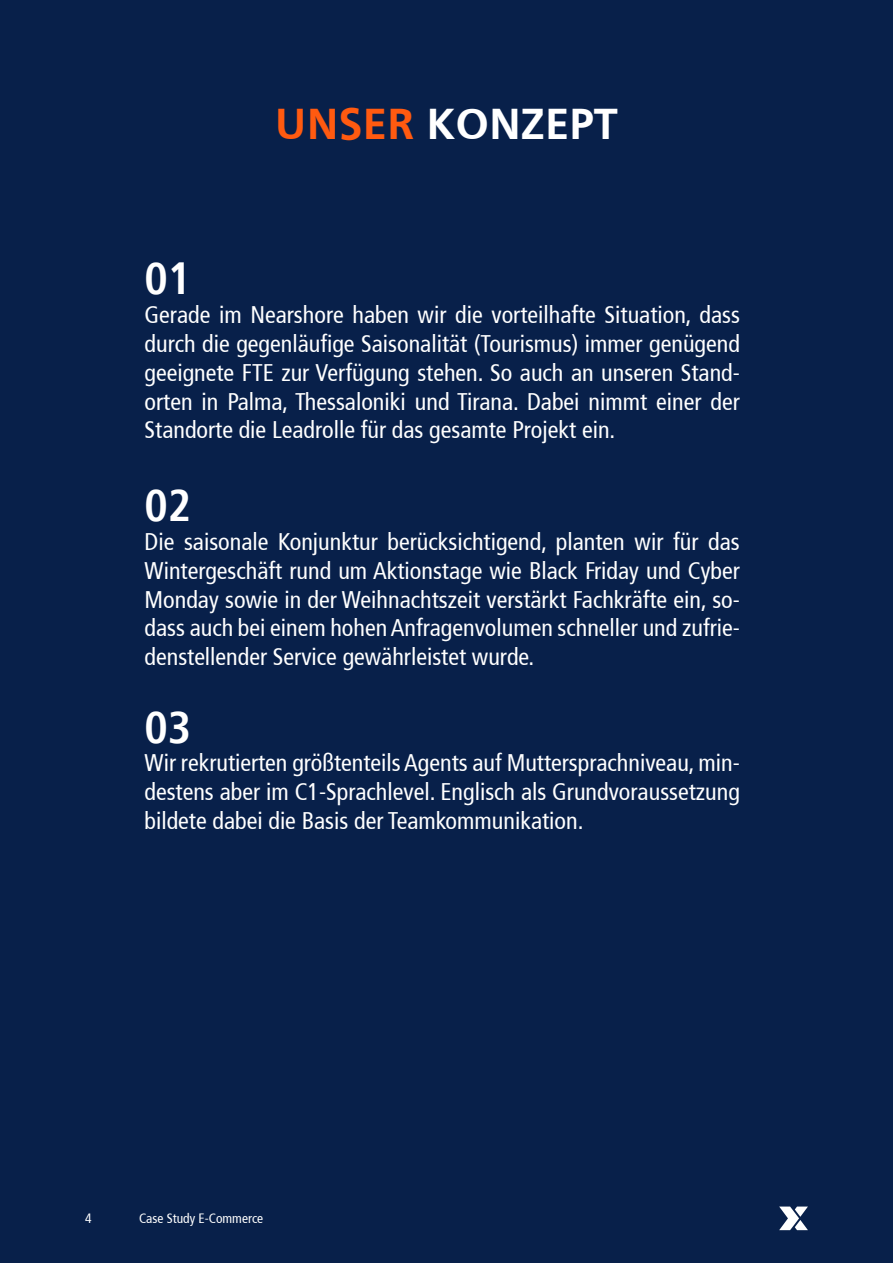
<style>
.page{position:relative;width:893px;height:1263px;background:#08204a}
.page>*{position:absolute;margin:0;border:0;box-sizing:border-box;transform-origin:0 0}
.t1{font:700 45px "Frutiger";color:#fff}
.t2{font:700 condensed 45px "Stroeer Frutiger";color:#fff}
.t3{font:condensed 24px/28.8px "Stroeer Frutiger";color:#fff;text-align:justify}
.t4{font:condensed 13.5px "Stroeer Frutiger";color:#fff}
.s1{color:#ff5a10}
</style>
<div class="page">
<svg style="left:779px;top:1206px;width:29px;height:24px"></svg>
<h1 class="t1" style="left:275px;top:98px;width:344px"><span class="s1">UNSER</span> KONZEPT</h1>
<h1 class="t2" style="left:145px;top:252px;width:48px">01</h1>
<p class="t3" style="left:145px;top:301px;width:597px">Gerade im Nearshore haben wir die vorteilhafte Situation, dass durch die gegenläufige Saisonalität (Tourismus) immer genügend geeignete FTE zur Verfügung stehen. So auch an unseren Stand&shy;orten in Palma, Thessaloniki und Tirana. Dabei nimmt einer der Standorte die Leadrolle für das gesamte Projekt ein.</p>
<h1 class="t2" style="left:145px;top:479px;width:48px">02</h1>
<p class="t3" style="left:145px;top:527px;width:597px">Die saisonale Konjunktur berücksichtigend, planten wir für das Wintergeschäft rund um Aktionstage wie Black Friday und Cyber Monday sowie in der Weihnachtszeit verstärkt Fachkräfte ein, so&shy;dass auch bei einem hohen Anfragenvolumen schneller und zufrie&shy;denstellender Service gewährleistet wurde.</p>
<h1 class="t2" style="left:145px;top:700px;width:48px">03</h1>
<p class="t3" style="left:145px;top:749px;width:597px">Wir rekrutierten größtenteils Agents auf Muttersprachniveau, min&shy;destens aber im C1-Sprachlevel. Englisch als Grundvoraussetzung bildete dabei die Basis der Teamkommunikation.</p>
<p class="t4" style="left:85px;top:1211px;width:8px">4</p>
<p class="t4" style="left:139px;top:1211px;width:126px">Case Study E-Commerce</p>
</div>
